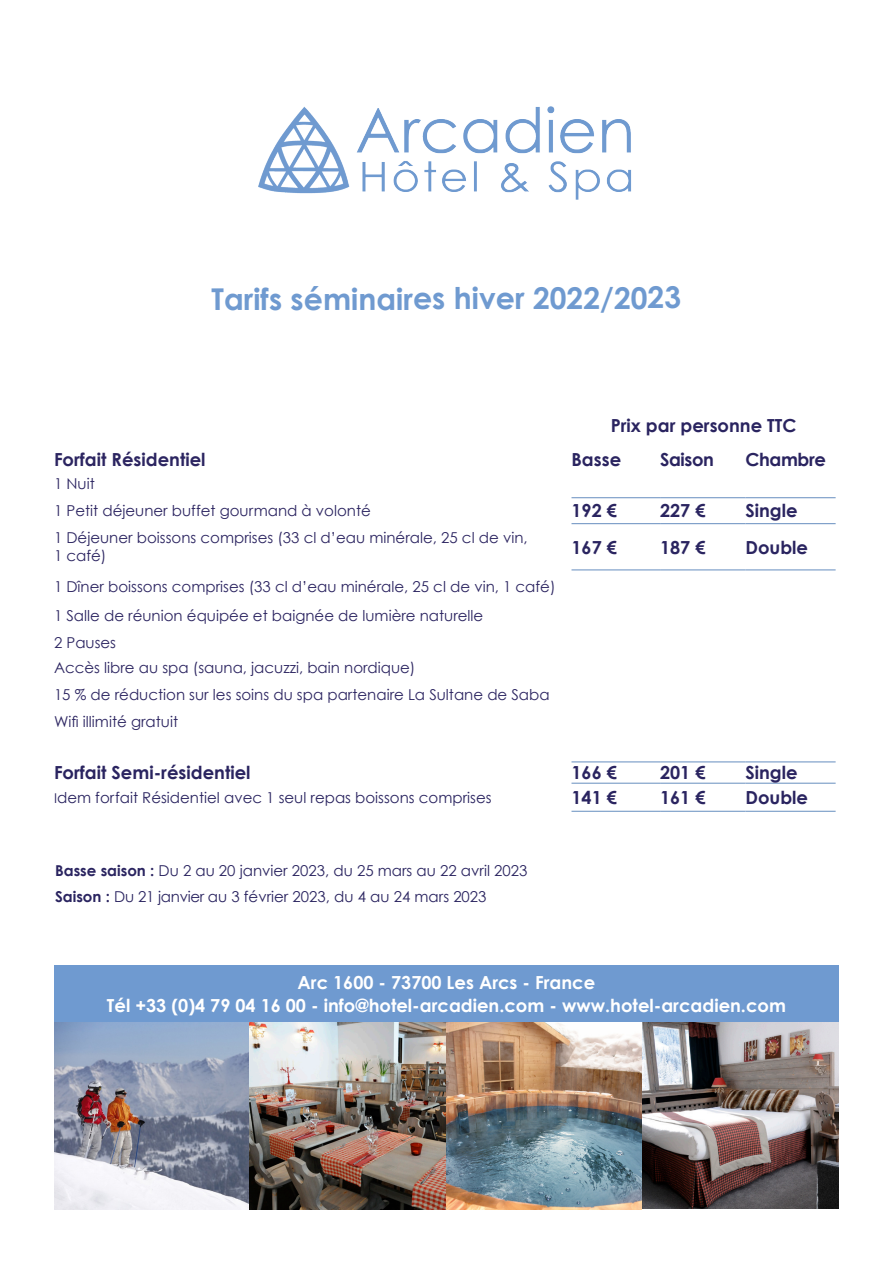
<style>
.page{position:relative;width:893px;height:1263px;background:#fff}
.page>*{position:absolute;margin:0;border:0;box-sizing:border-box;transform-origin:0 0}
.t1{font:700 30px "Century Gothic";letter-spacing:-.005em;color:#6f9ad0}
.t2{font:700 18px "Century Gothic";color:#2a2460}
.t3{font:700 18px "Century Gothic";color:#fff}
.t4{font:700 18px "Century Gothic";color:#2c2561}
.t5{font:700 18px "Century Gothic";letter-spacing:-.02em;color:#2a2460}
.t6{font:15px "Century Gothic";color:#2c2561}
.t7{font:15px "Century Gothic";color:#2a2460}
.s1{font-size:13.5px}
.s2{font-weight:700}
</style>
<div class="page">
<img style="left:258px;top:106px;width:374px;height:94px">
<hr style="left:571px;top:569px;width:89px;height:1px;background:#668ebf">
<hr style="left:660px;top:569px;width:85px;height:1px;background:#668ebf">
<hr style="left:745px;top:569px;width:91px;height:1px;background:#668ebf">
<hr style="left:571px;top:497px;width:89px;height:1px;background:#668ebf">
<hr style="left:660px;top:497px;width:85px;height:1px;background:#668ebf">
<hr style="left:745px;top:497px;width:91px;height:1px;background:#668ebf">
<hr style="left:571px;top:523px;width:89px;height:1px;background:#668ebf">
<hr style="left:660px;top:523px;width:85px;height:1px;background:#668ebf">
<hr style="left:745px;top:523px;width:91px;height:1px;background:#668ebf">
<hr style="left:571px;top:761px;width:89px;height:1px;background:#668ebf">
<hr style="left:660px;top:761px;width:85px;height:1px;background:#668ebf">
<hr style="left:745px;top:761px;width:91px;height:1px;background:#668ebf">
<hr style="left:571px;top:783px;width:89px;height:1px;background:#668ebf">
<hr style="left:660px;top:783px;width:85px;height:1px;background:#668ebf">
<hr style="left:745px;top:783px;width:91px;height:1px;background:#668ebf">
<hr style="left:571px;top:811px;width:89px;height:1px;background:#668ebf">
<hr style="left:660px;top:811px;width:85px;height:1px;background:#668ebf">
<hr style="left:745px;top:811px;width:91px;height:1px;background:#668ebf">
<img style="left:54px;top:1022px;width:195px;height:187px">
<img style="left:642px;top:1022px;width:197px;height:187px">
<img style="left:446px;top:1023px;width:196px;height:186px">
<img style="left:249px;top:1023px;width:197px;height:186px">
<div style="left:54px;top:965px;width:785px;height:57px;background:#6f9ad0"></div>
<p class="t1" style="left:211px;top:280px;width:471px">Tarifs séminaires hiver 2022/2023</p>
<p class="t2" style="left:611px;top:414px;width:187px">Prix par personne TTC</p>
<p class="t4" style="left:54px;top:448px;width:153px">Forfait Résidentiel</p>
<p class="t2" style="left:571px;top:448px;width:51px">Basse</p>
<p class="t2" style="left:660px;top:448px;width:55px">Saison</p>
<p class="t5" style="left:745px;top:448px;width:82px">Chambre</p>
<p class="t6" style="left:54px;top:475px;width:42px">1 Nuit</p>
<p class="t6" style="left:54px;top:502px;width:318px">1 Petit déjeuner buffet gourmand à volonté</p>
<p class="t2" style="left:571px;top:500px;width:47px">192 €</p>
<p class="t2" style="left:660px;top:500px;width:47px">227 €</p>
<p class="t2" style="left:745px;top:500px;width:54px">Single</p>
<p class="t6" style="left:54px;top:529px;width:475px">1 Déjeuner boissons comprises (33 cl d’eau minérale, 25 cl de vin,</p>
<p class="t6" style="left:54px;top:547px;width:54px">1 café)</p>
<p class="t2" style="left:571px;top:536px;width:47px">167 €</p>
<p class="t2" style="left:660px;top:536px;width:47px">187 €</p>
<p class="t2" style="left:745px;top:536px;width:64px">Double</p>
<p class="t6" style="left:54px;top:577px;width:503px">1 Dîner boissons comprises (33 cl d’eau minérale, 25 cl de vin, 1 café)</p>
<p class="t6" style="left:54px;top:607px;width:431px">1 Salle de réunion équipée et baignée de lumière naturelle</p>
<p class="t6" style="left:54px;top:633px;width:64px">2 Pauses</p>
<p class="t6" style="left:54px;top:659px;width:363px">Accès libre au spa (sauna, jacuzzi, bain nordique)</p>
<p class="t6" style="left:54px;top:686px;width:497px">15 % de réduction sur les soins du spa partenaire La Sultane de Saba</p>
<p class="t6" style="left:54px;top:712px;width:126px">Wifi illimité gratuit</p>
<p class="t2" style="left:54px;top:761px;width:198px">Forfait Semi-résidentiel</p>
<p class="t2" style="left:571px;top:761px;width:47px">166 €</p>
<p class="t2" style="left:660px;top:761px;width:47px">201 €</p>
<p class="t2" style="left:745px;top:761px;width:54px">Single</p>
<p class="t7" style="left:54px;top:788px;width:439px"><span class="s1">I</span>dem forfait Résidentiel avec 1 seul repas boissons comprises</p>
<p class="t2" style="left:571px;top:786px;width:47px">141 €</p>
<p class="t2" style="left:660px;top:786px;width:47px">161 €</p>
<p class="t2" style="left:745px;top:786px;width:64px">Double</p>
<p class="t7" style="left:55px;top:861px;width:474px"><span class="s2">Basse saison :</span> Du 2 au 20 janvier 2023, du 25 mars au 22 avril 2023</p>
<p class="t7" style="left:55px;top:887px;width:433px"><span class="s2">Saison :</span> Du 21 janvier au 3 février 2023, du 4 au 24 mars 2023</p>
<p class="t3" style="left:298px;top:971px;width:299px">Arc 1600 - 73700 Les Arcs - France</p>
<p class="t3" style="left:107px;top:994px;width:680px">Tél +33 (0)4 79 04 16 00 - info@hotel-arcadien.com - www.hotel-arcadien.com</p>
</div>
